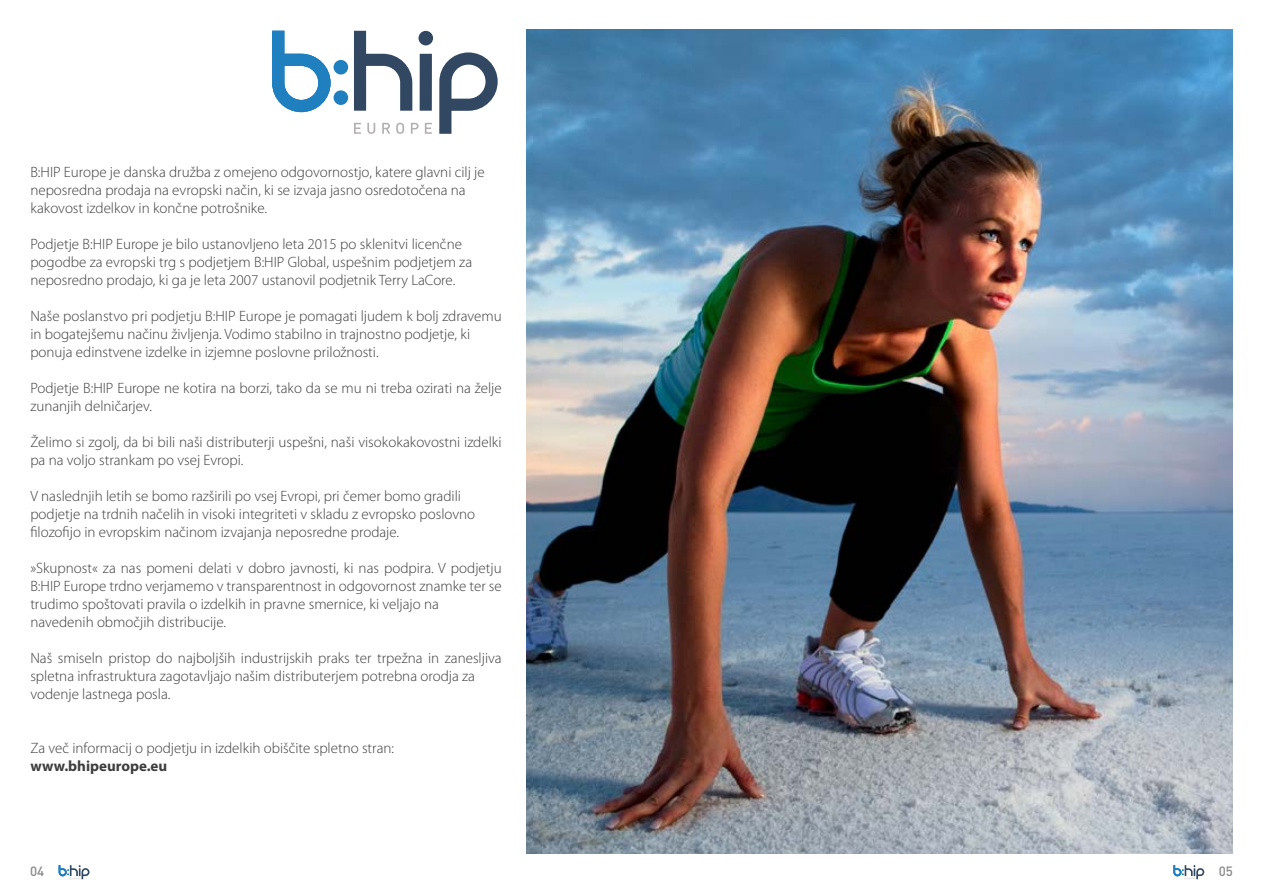
<style>
.page{position:relative;width:1263px;height:893px;background:#fff}
.page>*{position:absolute;margin:0;border:0;box-sizing:border-box;transform-origin:0 0}
.t1{font:300 15px/18px "Myriad Pro";color:#3d3d3d}
.t2{font:700 15px "Myriad Pro";color:#3d3d3d}
.t3{font:500 13.35px "DIN Pro";color:#888}
</style>
<div class="page">
<img style="left:527px;top:30px;width:705px;height:823px">
<svg style="left:439px;top:52px;width:59px;height:82px"></svg>
<div style="left:420px;top:54px;width:12px;height:57px;background:#324862"></div>
<div style="left:418px;top:31px;width:15px;height:14px;background:#324862;border-radius:50%"></div>
<svg style="left:354px;top:31px;width:58px;height:80px"></svg>
<svg style="left:272px;top:31px;width:58px;height:81px"></svg>
<div style="left:334px;top:60px;width:14px;height:15px;background:#2080bf;border-radius:50%"></div>
<div style="left:334px;top:90px;width:14px;height:15px;background:#2080bf;border-radius:50%"></div>
<svg style="left:354px;top:123px;width:7px;height:11px"></svg>
<svg style="left:367px;top:123px;width:8px;height:11px"></svg>
<svg style="left:382px;top:123px;width:8px;height:11px"></svg>
<svg style="left:396px;top:123px;width:8px;height:11px"></svg>
<svg style="left:411px;top:123px;width:7px;height:11px"></svg>
<svg style="left:425px;top:123px;width:7px;height:11px"></svg>
<svg style="left:59px;top:865px;width:31px;height:14px"></svg>
<svg style="left:1173px;top:865px;width:31px;height:14px"></svg>
<p class="t1" style="left:30px;top:163px;width:456px">B:HIP Europe je danska družba z omejeno odgovornostjo, katere glavni cilj je neposredna prodaja na evropski način, ki se izvaja jasno osredotočena na kakovost izdelkov in končne potrošnike.</p>
<p class="t1" style="left:30px;top:235px;width:443px">Podjetje B:HIP Europe je bilo ustanovljeno leta 2015 po sklenitvi licenčne pogodbe za evropski trg s podjetjem B:HIP Global, uspešnim podjetjem za neposredno prodajo, ki ga je leta 2007 ustanovil podjetnik Terry LaCore.</p>
<p class="t1" style="left:30px;top:307px;width:473px">Naše poslanstvo pri podjetju B:HIP Europe je pomagati ljudem k bolj zdravemu in bogatejšemu načinu življenja. Vodimo stabilno in trajnostno podjetje, ki ponuja edinstvene izdelke in izjemne poslovne priložnosti.</p>
<p class="t1" style="left:30px;top:379px;width:473px">Podjetje B:HIP Europe ne kotira na borzi, tako da se mu ni treba ozirati na želje zunanjih delničarjev.</p>
<p class="t1" style="left:30px;top:433px;width:473px">Želimo si zgolj, da bi bili naši distributerji uspešni, naši visokokakovostni izdelki pa na voljo strankam po vsej Evropi.</p>
<p class="t1" style="left:30px;top:487px;width:446px">V naslednjih letih se bomo razširili po vsej Evropi, pri čemer bomo gradili podjetje na trdnih načelih in visoki integriteti v skladu z evropsko poslovno filozofijo in evropskim načinom izvajanja neposredne prodaje.</p>
<p class="t1" style="left:30px;top:559px;width:473px">»Skupnost« za nas pomeni delati v dobro javnosti, ki nas podpira. V podjetju B:HIP Europe trdno verjamemo v transparentnost in odgovornost znamke ter se trudimo spoštovati pravila o izdelkih in pravne smernice, ki veljajo na navedenih območjih distribucije.</p>
<p class="t1" style="left:30px;top:649px;width:473px">Naš smiseln pristop do najboljših industrijskih praks ter trpežna in zanesljiva spletna infrastruktura zagotavljajo našim distributerjem potrebna orodja za vodenje lastnega posla.</p>
<p class="t1" style="left:30px;top:739px;width:365px">Za več informacij o podjetju in izdelkih obiščite spletno stran:</p>
<p class="t2" style="left:30px;top:756px;width:138px">www.bhipeurope.eu</p>
<p class="t3" style="left:30px;top:862px;width:16px">04</p>
<p class="t3" style="left:1219px;top:862px;width:16px">05</p>
</div>
